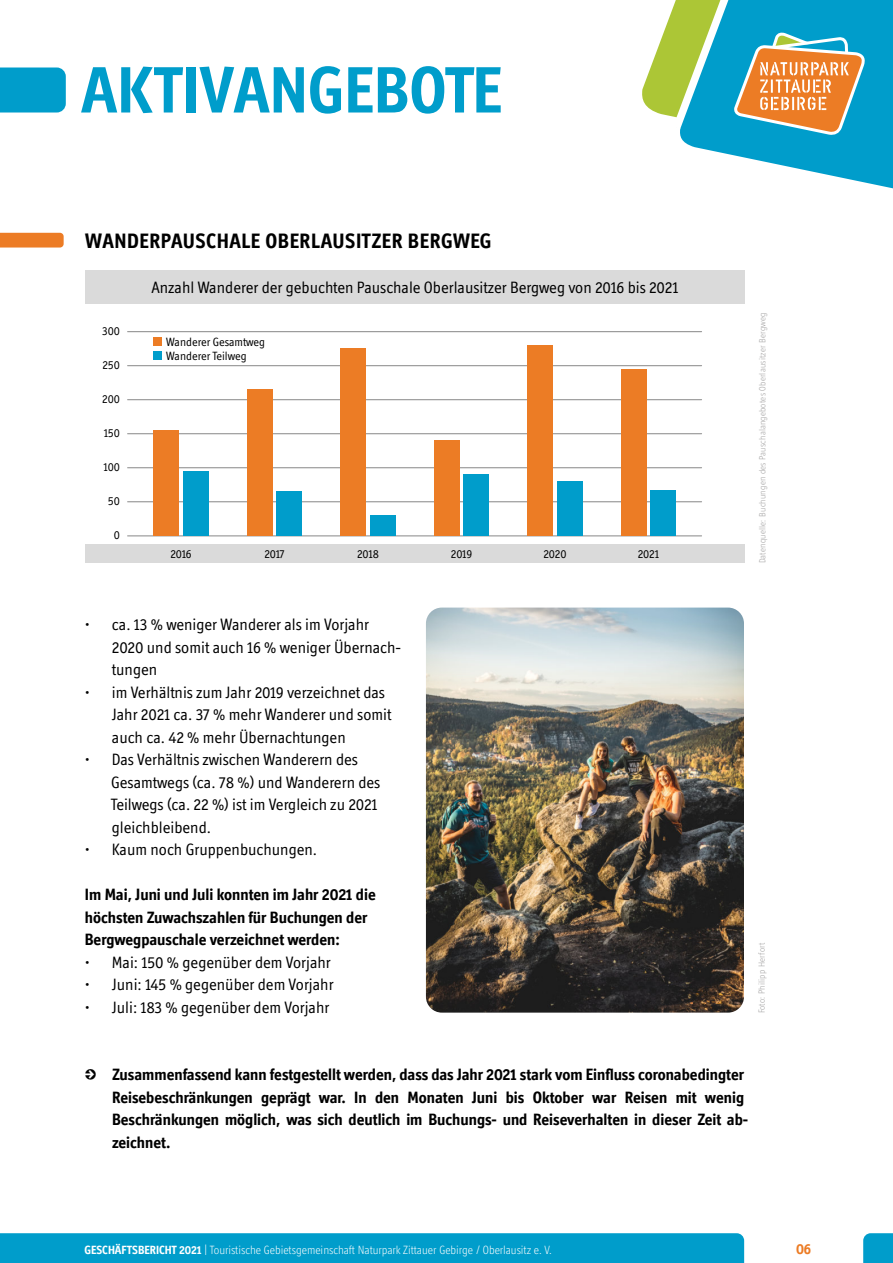
<style>
.page{position:relative;width:893px;height:1263px;background:#fff}
.page>*{position:absolute;margin:0;border:0;box-sizing:border-box;transform-origin:0 0}
.t1{font:700 66px "Officina Display ITC Std";color:#009dcb}
.t2{font:700 21px "Officina Display ITC Std";letter-spacing:.025em;color:#000}
.t3{font:16.5px/22.5px "Officina Display ITC Std";color:#000}
.t4{font:700 16.5px/22.5px "Officina Display ITC Std";color:#000}
.t5{font:700 15px "Officina Display ITC Std";color:#ec7c25}
.t6{font:300 12px "Officina Display ITC Std";color:#fff}
.t7{font:12px "Officina Display ITC Std";letter-spacing:-.01em;color:#000}
.t8{font:300 9px "Officina Display ITC Std";letter-spacing:.025em;color:#9d9c9c}
.s1{font-weight:700}
</style>
<div class="page">
<svg style="left:642px;top:24px;width:25px;height:92px;fill:#acc636"></svg>
<svg style="left:667px;top:0;width:226px;height:189px;fill:#009dcb"></svg>
<div style="left:0;top:1233px;width:744px;height:30px;background:#009dcb"></div>
<svg style="left:863px;top:1233px;width:30px;height:30px"></svg>
<div style="left:0;top:68px;width:66px;height:44px;background:#009dcb"></div>
<svg style="left:732px;top:32px;width:133px;height:104px;background:#9ea085"></svg>
<div style="left:85px;top:544px;width:659px;height:18px;background:#dadada"></div>
<hr style="left:128px;top:535px;width:574px;height:1px;background:#878787">
<hr style="left:128px;top:501px;width:574px;height:1px;background:#878787">
<hr style="left:128px;top:467px;width:574px;height:1px;background:#878787">
<hr style="left:128px;top:433px;width:574px;height:1px;background:#878787">
<hr style="left:128px;top:399px;width:574px;height:1px;background:#878787">
<hr style="left:128px;top:365px;width:574px;height:1px;background:#878787">
<hr style="left:128px;top:331px;width:574px;height:1px;background:#878787">
<div style="left:153px;top:351px;width:9px;height:9px;background:#009dcb"></div>
<div style="left:153px;top:337px;width:9px;height:9px;background:#ec7c25"></div>
<div style="left:621px;top:369px;width:25px;height:167px;background:#ec7c25"></div>
<div style="left:651px;top:490px;width:25px;height:46px;background:#009dcb"></div>
<div style="left:153px;top:430px;width:26px;height:106px;background:#ec7c25"></div>
<div style="left:183px;top:471px;width:26px;height:65px;background:#009dcb"></div>
<div style="left:247px;top:389px;width:25px;height:147px;background:#ec7c25"></div>
<div style="left:277px;top:491px;width:25px;height:45px;background:#009dcb"></div>
<div style="left:340px;top:349px;width:26px;height:187px;background:#ec7c25"></div>
<div style="left:370px;top:515px;width:26px;height:21px;background:#009dcb"></div>
<div style="left:434px;top:440px;width:25px;height:96px;background:#ec7c25"></div>
<div style="left:464px;top:474px;width:25px;height:62px;background:#009dcb"></div>
<div style="left:527px;top:345px;width:26px;height:191px;background:#ec7c25"></div>
<div style="left:557px;top:481px;width:26px;height:55px;background:#009dcb"></div>
<div style="left:85px;top:270px;width:659px;height:34px;background:#dadada"></div>
<svg style="left:0;top:233px;width:64px;height:15px"></svg>
<img style="left:426px;top:608px;width:318px;height:405px;border-radius:16px">
<h1 class="t1" style="left:81px;top:66px;width:422px">AKTIVANGEBOTE</h1>
<p class="t2" style="left:85px;top:233px;width:408px">WANDERPAUSCHALE OBERLAUSITZER BERGWEG</p>
<p class="t7" style="left:102px;top:327px;width:19px">300</p>
<p class="t7" style="left:103px;top:361px;width:19px">250</p>
<p class="t7" style="left:102px;top:395px;width:19px">200</p>
<p class="t7" style="left:104px;top:429px;width:18px">150</p>
<p class="t7" style="left:104px;top:463px;width:18px">100</p>
<p class="t7" style="left:108px;top:497px;width:13px">50</p>
<p class="t7" style="left:114px;top:531px;width:8px">0</p>
<p class="t3" style="left:151px;top:277px;width:529px">Anzahl Wanderer der gebuchten Pauschale Oberlausitzer Bergweg von 2016 bis 2021</p>
<p class="t7" style="left:166px;top:337px;width:100px">Wanderer Gesamtweg</p>
<p class="t7" style="left:166px;top:351px;width:82px">Wanderer Teilweg</p>
<p class="t7" style="left:170px;top:550px;width:23px">2016</p>
<p class="t7" style="left:264px;top:550px;width:22px">2017</p>
<p class="t7" style="left:357px;top:550px;width:23px">2018</p>
<p class="t7" style="left:451px;top:550px;width:23px">2019</p>
<p class="t7" style="left:543px;top:550px;width:25px">2020</p>
<p class="t7" style="left:638px;top:550px;width:23px">2021</p>
<p class="t8" style="left:759px;top:563px;width:252px;rotate:-90deg">Datenquelle: Buchungen des Pauschalangebotes Oberlausitzer Bergweg</p>
<p class="t3" style="left:112px;top:615px;width:291px;text-indent:-27px">• ca. 13 % weniger Wanderer als im Vorjahr<br>2020 und somit auch 16 % weniger Übernach&shy;tungen</p>
<p class="t3" style="left:112px;top:682px;width:281px;text-indent:-27px">• im Verhältnis zum Jahr 2019 verzeichnet das<br>Jahr 2021 ca. 37 % mehr Wanderer und somit auch ca. 42 % mehr Übernachtungen</p>
<p class="t3" style="left:111px;top:750px;width:271px;text-indent:-26px">• Das Verhältnis zwischen Wanderern des Gesamtwegs (ca. 78 %) und Wanderern des Teilwegs (ca. 22 %) ist im Vergleich zu 2021 gleichbleibend.</p>
<p class="t3" style="left:85px;top:840px;width:234px">• Kaum noch Gruppenbuchungen.</p>
<p class="t4" style="left:85px;top:885px;width:292px">Im Mai, Juni und Juli konnten im Jahr 2021 die höchsten Zuwachszahlen für Buchungen der<br>Bergwegpauschale verzeichnet werden:</p>
<p class="t3" style="left:85px;top:952px;width:248px">• Mai: 150 % gegenüber dem Vorjahr</p>
<p class="t3" style="left:85px;top:975px;width:250px">• Juni: 145 % gegenüber dem Vorjahr</p>
<p class="t3" style="left:85px;top:997px;width:246px">• Juli: 183 % gegenüber dem Vorjahr</p>
<p class="t8" style="left:758px;top:1013px;width:72px;rotate:-90deg">Foto: Philipp Herfort</p>
<p class="t4" style="left:112px;top:1065px;width:638px">Zusammenfassend kann festgestellt werden, dass das Jahr 2021 stark vom Einfluss coronabedingter Reisebeschränkungen geprägt war. In den Monaten Juni bis Oktober war Reisen mit wenig Beschränkungen möglich, was sich deutlich im Buchungs- und Reiseverhalten in dieser Zeit ab&shy;zeichnet.</p>
<p class="t6" style="left:84px;top:1246px;width:469px"><span class="s1">GESCHÄFTSBERICHT 2021</span> | Touristische Gebietsgemeinschaft Naturpark Zittauer Gebirge / Oberlausitz e. V.</p>
<p class="t5" style="left:796px;top:1243px;width:17px">06</p>
</div>
